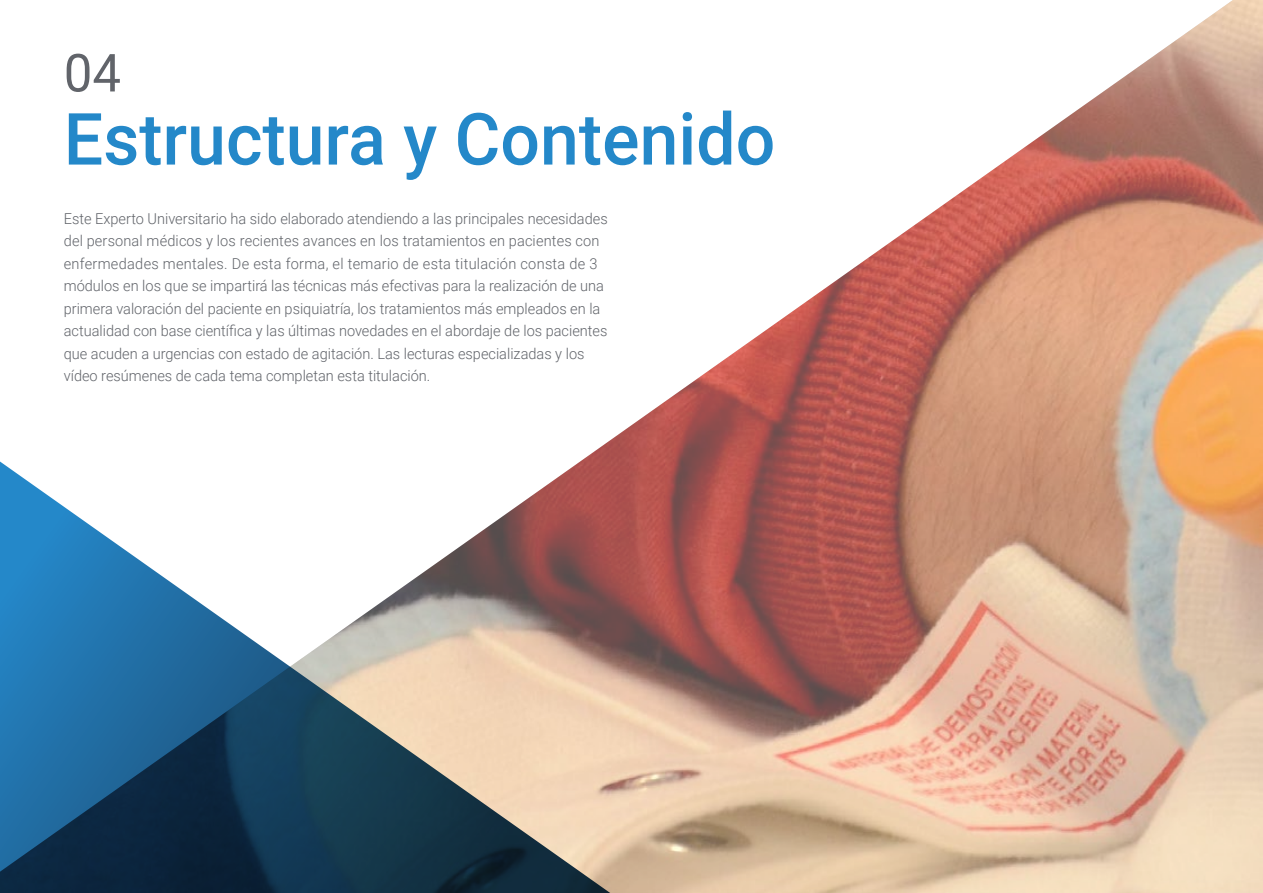
<style>
.page{position:relative;width:1263px;height:893px;background:#fff}
.page>*{position:absolute;margin:0;border:0;box-sizing:border-box;transform-origin:0 0}
.t1{font:500 72px "Roboto";color:#2488c9}
.t2{font:52.5px "Roboto";color:#61646a}
.t3{font:300 15px/22.5px "Roboto";color:#61646a}
</style>
<div class="page">
<img style="left:602px;top:0;width:661px;height:893px">
<svg style="left:0;top:446px;width:640px;height:447px"></svg>
<h2 class="t2" style="left:64px;top:36px;width:59px">04</h2>
<h1 class="t1" style="left:64px;top:89px;width:713px">Estructura y Contenido</h1>
<p class="t3" style="left:64px;top:207px;width:545px">Este Experto Universitario ha sido elaborado atendiendo a las principales necesidades del personal médicos y los recientes avances en los tratamientos en pacientes con enfermedades mentales. De esta forma, el temario de esta titulación consta de 3 módulos en los que se impartirá las técnicas más efectivas para la realización de una primera valoración del paciente en psiquiatría, los tratamientos más empleados en la actualidad con base científica y las últimas novedades en el abordaje de los pacientes que acuden a urgencias con estado de agitación. Las lecturas especializadas y los vídeo resúmenes de cada tema completan esta titulación.</p>
</div>
